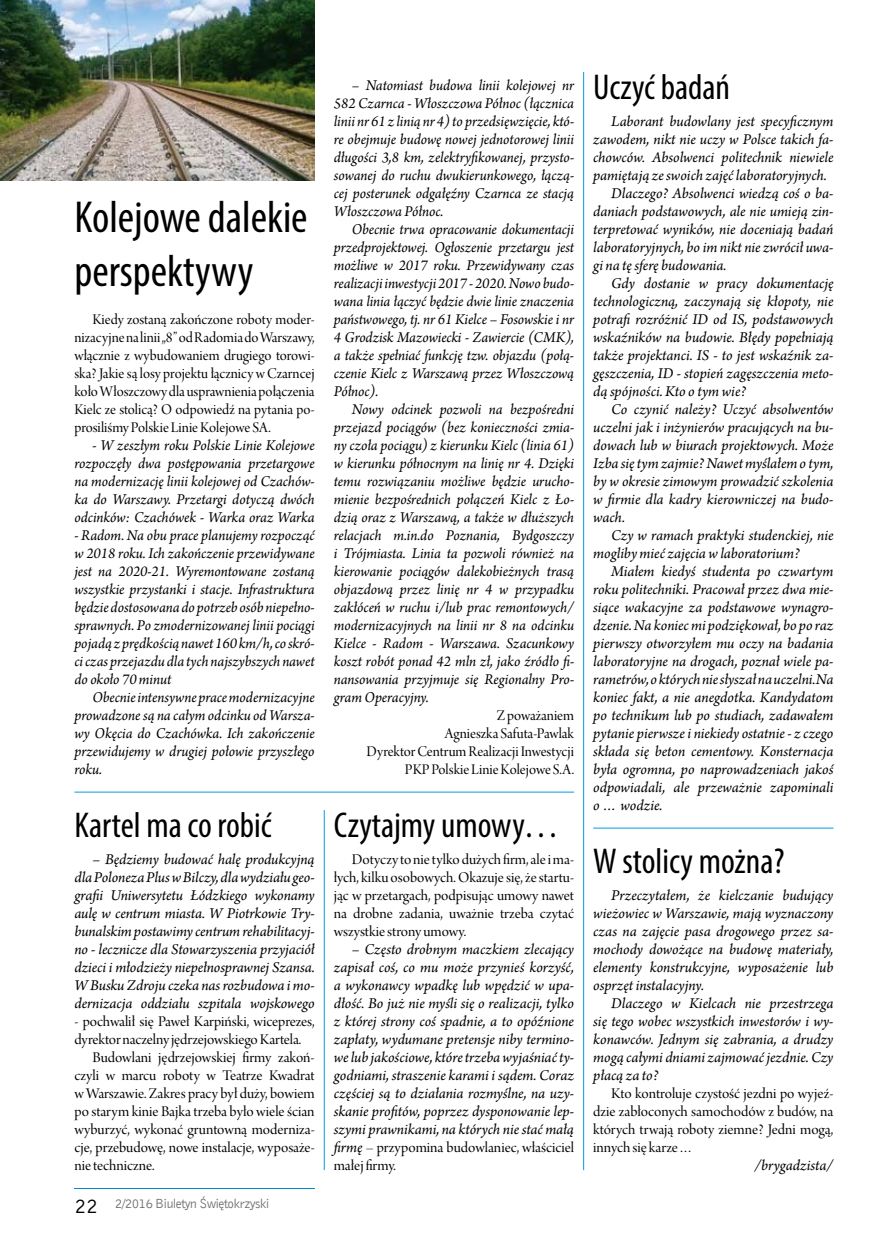
<style>
.page{position:relative;width:876px;height:1246px;background:#fff}
.page>*{position:absolute;margin:0;border:0;box-sizing:border-box;transform-origin:0 0}
.t1{font:condensed 45px/54px "Myriad Pro";color:#000}
.t2{font:condensed 36px "Myriad Pro";color:#000}
.t3{font:italic 15.75px/18px "Arno Pro";letter-spacing:-.005em;color:#000;text-align:justify}
.t4{font:15.75px/18px "Arno Pro Display";color:#000;text-align:justify}
.t5{font:13.5px "Bell Gothic EU";letter-spacing:-.05em;color:#6f6f6e}
.s1{font-size:21px;color:#000}
.s2{font-family:"Arno Pro";font-style:italic}
</style>
<div class="page">
<hr style="left:74px;top:1188px;width:241px;height:1px;background:#008bd2">
<hr style="left:593px;top:828px;width:240px;height:1px;background:#009ee3">
<hr style="left:583px;top:72px;width:1px;height:1098px;background:#009ee3">
<hr style="left:74px;top:792px;width:500px;height:1px;background:#009ee3">
<img style="left:0;top:0;width:315px;height:180px">
<hr style="left:324px;top:810px;width:1px;height:360px;background:#009ee3">
<h1 class="t1" style="left:74px;top:189px;width:235px">Kolejowe dalekie perspektywy</h1>
<p class="t4" style="left:74px;top:311px;width:242px;text-indent:18px">Kiedy zostaną zakończone roboty moder&shy;nizacyjne na linii „8” od Radomia do Warszawy, włącznie z wybudowaniem drugiego torowi&shy;ska? Jakie są losy projektu łącznicy w Czarncej koło Włoszczowy dla usprawnienia połączenia Kielc ze stolicą? O odpowiedź na pytania po&shy;prosiliśmy Polskie Linie Kolejowe SA.</p>
<p class="t3" style="left:74px;top:437px;width:242px;text-indent:18px">- W zeszłym roku Polskie Linie Kolejowe rozpoczęły dwa postępowania przetargowe na modernizację linii kolejowej od Czachów&shy;ka do Warszawy. Przetargi dotyczą dwóch odcinków: Czachówek - Warka oraz Warka</p>
<p class="t3" style="left:74px;top:527px;width:242px">- Radom. Na obu prace planujemy rozpocząć w 2018 roku. Ich zakończenie przewidywane jest na 2020-21. Wyremontowane zostaną wszystkie przystanki i stacje. Infrastruktura będzie dostosowana do potrzeb osób niepełno&shy;sprawnych. Po zmodernizowanej linii pociągi pojadą z prędkością nawet 160 km/h, co skró&shy;ci czas przejazdu dla tych najszybszych nawet do około 70 minut</p>
<p class="t3" style="left:74px;top:689px;width:242px;text-indent:18px">Obecnie intensywne prace modernizacyjne prowadzone są na całym odcinku od Warsza&shy;wy Okęcia do Czachówka. Ich zakończenie przewidujemy w drugiej połowie przyszłego roku.</p>
<h2 class="t2" style="left:74px;top:803px;width:199px">Kartel ma co robić</h2>
<p class="t3" style="left:74px;top:851px;width:242px;text-indent:18px">– Będziemy budować halę produkcyjną dla Poloneza Plus wBilczy, dla wydziału geo&shy;grafii Uniwersytetu Łódzkiego wykonamy aulę w centrum miasta. W Piotrkowie Try&shy;bunalskim postawimy centrum rehabilitacyj&shy;no - lecznicze dla Stowarzyszenia przyjaciół dzieci i młodzieży niepełnosprawnej Szansa.<br>W Busku Zdroju czeka nas rozbudowa i mo&shy;dernizacja oddziału szpitala wojskowego</p>
<p class="t4" style="left:74px;top:1013px;width:242px">- pochwalił się Paweł Karpiński, wiceprezes,</p>
<p class="t4" style="left:74px;top:1031px;width:228px">dyrektor naczelny jędrzejowskiego Kartela.</p>
<p class="t4" style="left:92px;top:1049px;width:224px">Budowlani jędrzejowskiej firmy zakoń-</p>
<p class="t4" style="left:74px;top:1067px;width:242px">czyli w marcu roboty w Teatrze Kwadrat</p>
<p class="t4" style="left:74px;top:1085px;width:242px">w Warszawie. Zakres pracy był duży, bowiem</p>
<p class="t4" style="left:74px;top:1103px;width:242px">po starym kinie Bajka trzeba było wiele ścian</p>
<p class="t4" style="left:74px;top:1121px;width:242px">wyburzyć, wykonać gruntowną moderniza-</p>
<p class="t4" style="left:74px;top:1139px;width:242px">cje, przebudowę, nowe instalacje, wyposaże-</p>
<p class="t4" style="left:74px;top:1157px;width:82px">nie techniczne.</p>
<p class="t5" style="left:74px;top:1195px;width:197px"><span class="s1">22</span> 2/2016 Biuletyn Świętokrzyski</p>
<p class="t3" style="left:334px;top:77px;width:242px;text-indent:18px">– Natomiast budowa linii kolejowej nr 582 Czarnca - Włoszczowa Północ (łącznica linii nr 61 z linią nr 4) to przedsięwzięcie, któ&shy;re obejmuje budowę nowej jednotorowej linii długości 3,8 km, zelektryfikowanej, przysto&shy;sowanej do ruchu dwukierunkowego, łączą&shy;cej posterunek odgałęźny Czarnca ze stacją Włoszczowa Północ.</p>
<p class="t3" style="left:334px;top:221px;width:242px;text-indent:18px">Obecnie trwa opracowanie dokumentacji przedprojektowej. Ogłoszenie przetargu jest możliwe w 2017 roku. Przewidywany czas realizacji inwestycji 2017 - 2020. Nowo budo&shy;wana linia łączyć będzie dwie linie znaczenia państwowego, tj. nr 61 Kielce – Fosowskie i nr 4 Grodzisk Mazowiecki - Zawiercie (CMK), a także spełniać funkcję tzw. objazdu (połą&shy;czenie Kielc z Warszawą przez Włoszczową Północ).</p>
<p class="t3" style="left:334px;top:401px;width:242px;text-indent:18px">Nowy odcinek pozwoli na bezpośredni przejazd pociągów (bez konieczności zmia&shy;ny czoła pociągu) z kierunku Kielc (linia 61) w kierunku północnym na linię nr 4. Dzięki temu rozwiązaniu możliwe będzie urucho&shy;mienie bezpośrednich połączeń Kielc z Ło&shy;dzią oraz z Warszawą, a także w dłuższych relacjach m.in.do Poznania, Bydgoszczy i Trójmiasta. Linia ta pozwoli również na kierowanie pociągów dalekobieżnych trasą objazdową przez linię nr 4 w przypadku zakłóceń w ruchu i/lub prac remontowych/ modernizacyjnych na linii nr 8 na odcinku Kielce - Radom - Warszawa. Szacunkowy koszt robót ponad 42 mln zł, jako źródło fi&shy;nansowania przyjmuje się Regionalny Pro&shy;gram Operacyjny.</p>
<p class="t4" style="left:366px;top:707px;width:209px;text-align:right">Zpoważaniem<br>Agnieszka Safuta-Pawlak<br>Dyrektor Centrum Realizacji Inwestycji<br>PKP Polskie Linie Kolejowe S.A.</p>
<h2 class="t2" style="left:334px;top:803px;width:227px">Czytajmy umowy…</h2>
<p class="t4" style="left:334px;top:851px;width:242px;text-indent:18px">Dotyczy to nie tylko dużych firm, ale ima&shy;łych, kilku osobowych. Okazuje się, że startu&shy;jąc w przetargach, podpisując umowy nawet na drobne zadania, uważnie trzeba czytać wszystkie strony umowy.</p>
<p class="t3" style="left:334px;top:941px;width:242px;text-indent:18px">– Często drobnym maczkiem zlecający zapisał coś, co mu może przynieś korzyść, a wykonawcy wpadkę lub wpędzić w upa&shy;dłość. Bo już nie myśli się o realizacji, tylko z której strony coś spadnie, a to opóźnione zapłaty, wydumane pretensje niby termino&shy;we lub jakościowe, które trzeba wyjaśniać ty&shy;godniami, straszenie karami i sądem. Coraz częściej są to działania rozmyślne, na uzy&shy;skanie profitów, poprzez dysponowanie lep&shy;szymi prawnikami, na których nie stać małą</p>
<p class="t4" style="left:334px;top:1139px;width:242px"><span class="s2">firmę</span> – przypomina budowlaniec, właściciel małej firmy.</p>
<h2 class="t2" style="left:593px;top:65px;width:138px">Uczyć badań</h2>
<p class="t3" style="left:611px;top:113px;width:224px">Laborant budowlany jest specyficznym</p>
<p class="t3" style="left:593px;top:131px;width:242px">zawodem, nikt nie uczy w Polsce takich fa-</p>
<p class="t3" style="left:593px;top:149px;width:242px">chowców. Absolwenci politechnik niewiele</p>
<p class="t3" style="left:593px;top:167px;width:235px">pamiętają ze swoich zajęć laboratoryjnych.</p>
<p class="t3" style="left:611px;top:185px;width:224px">Dlaczego? Absolwenci wiedzą coś o ba-</p>
<p class="t3" style="left:593px;top:203px;width:242px">daniach podstawowych, ale nie umieją zin-</p>
<p class="t3" style="left:593px;top:221px;width:242px">terpretować wyników, nie doceniają badań</p>
<p class="t3" style="left:593px;top:239px;width:242px">laboratoryjnych, bo im nikt nie zwrócił uwa-</p>
<p class="t3" style="left:593px;top:257px;width:135px">gi na tę sferę budowania.</p>
<p class="t3" style="left:611px;top:275px;width:224px">Gdy dostanie w pracy dokumentację</p>
<p class="t3" style="left:593px;top:293px;width:242px">technologiczną, zaczynają się kłopoty, nie</p>
<p class="t3" style="left:593px;top:311px;width:242px">potrafi rozróżnić ID od IS, podstawowych</p>
<p class="t3" style="left:593px;top:329px;width:242px">wskaźników na budowie. Błędy popełniają</p>
<p class="t3" style="left:593px;top:347px;width:242px">także projektanci. IS - to jest wskaźnik za-</p>
<p class="t3" style="left:593px;top:365px;width:242px">gęszczenia, ID - stopień zagęszczenia meto-</p>
<p class="t3" style="left:593px;top:383px;width:154px">dą spójności. Kto o tym wie?</p>
<p class="t3" style="left:611px;top:401px;width:224px">Co czynić należy? Uczyć absolwentów</p>
<p class="t3" style="left:593px;top:419px;width:242px">uczelni jak i inżynierów pracujących na bu-</p>
<p class="t3" style="left:593px;top:437px;width:242px">dowach lub w biurach projektowych. Może</p>
<p class="t3" style="left:593px;top:455px;width:242px">Izba się tym zajmie? Nawet myślałem o tym,</p>
<p class="t3" style="left:593px;top:473px;width:242px">by w okresie zimowym prowadzić szkolenia</p>
<p class="t3" style="left:593px;top:491px;width:242px">w firmie dla kadry kierowniczej na budo-</p>
<p class="t3" style="left:593px;top:509px;width:33px">wach.</p>
<p class="t3" style="left:611px;top:527px;width:224px">Czy w ramach praktyki studenckiej, nie</p>
<p class="t3" style="left:593px;top:545px;width:208px">mogliby mieć zajęcia w laboratorium?</p>
<p class="t3" style="left:611px;top:563px;width:224px">Miałem kiedyś studenta po czwartym</p>
<p class="t3" style="left:593px;top:581px;width:242px">roku politechniki. Pracował przez dwa mie-</p>
<p class="t3" style="left:593px;top:599px;width:242px">siące wakacyjne za podstawowe wynagro-</p>
<p class="t3" style="left:593px;top:617px;width:242px">dzenie. Na koniec mi podziękował, bo po raz</p>
<p class="t3" style="left:593px;top:635px;width:242px">pierwszy otworzyłem mu oczy na badania</p>
<p class="t3" style="left:593px;top:653px;width:242px">laboratoryjne na drogach, poznał wiele pa-</p>
<p class="t3" style="left:593px;top:671px;width:242px">rametrów, októrych nie słyszał na uczelni.Na</p>
<p class="t3" style="left:593px;top:689px;width:242px">koniec fakt, a nie anegdotka. Kandydatom</p>
<p class="t3" style="left:593px;top:707px;width:242px">po technikum lub po studiach, zadawałem</p>
<p class="t3" style="left:593px;top:725px;width:242px">pytanie pierwsze i niekiedy ostatnie - z czego</p>
<p class="t3" style="left:593px;top:743px;width:242px">składa się beton cementowy. Konsternacja</p>
<p class="t3" style="left:593px;top:761px;width:242px">była ogromna, po naprowadzeniach jakoś</p>
<p class="t3" style="left:593px;top:779px;width:242px">odpowiadali, ale przeważnie zapominali</p>
<p class="t3" style="left:593px;top:797px;width:71px">o… wodzie.</p>
<h2 class="t2" style="left:593px;top:839px;width:193px">W stolicy można?</h2>
<p class="t3" style="left:593px;top:887px;width:242px;text-indent:18px">Przeczytałem, że kielczanie budujący wieżowiec w Warszawie, mają wyznaczony czas na zajęcie pasa drogowego przez sa&shy;mochody dowożące na budowę materiały, elementy konstrukcyjne, wyposażenie lub osprzęt instalacyjny.</p>
<p class="t3" style="left:593px;top:995px;width:242px;text-indent:18px">Dlaczego w Kielcach nie przestrzega się tego wobec wszystkich inwestorów i wy&shy;konawców. Jednym się zabrania, a drudzy mogą całymi dniami zajmować jezdnie. Czy płacą za to?</p>
<p class="t4" style="left:593px;top:1085px;width:242px;text-indent:18px">Kto kontroluje czystość jezdni po wyjeź&shy;dzie zabłoconych samochodów z budów, na których trwają roboty ziemne? Jedni mogą, innych się karze…</p>
<p class="t3" style="left:754px;top:1157px;width:81px">/brygadzista/</p>
</div>
